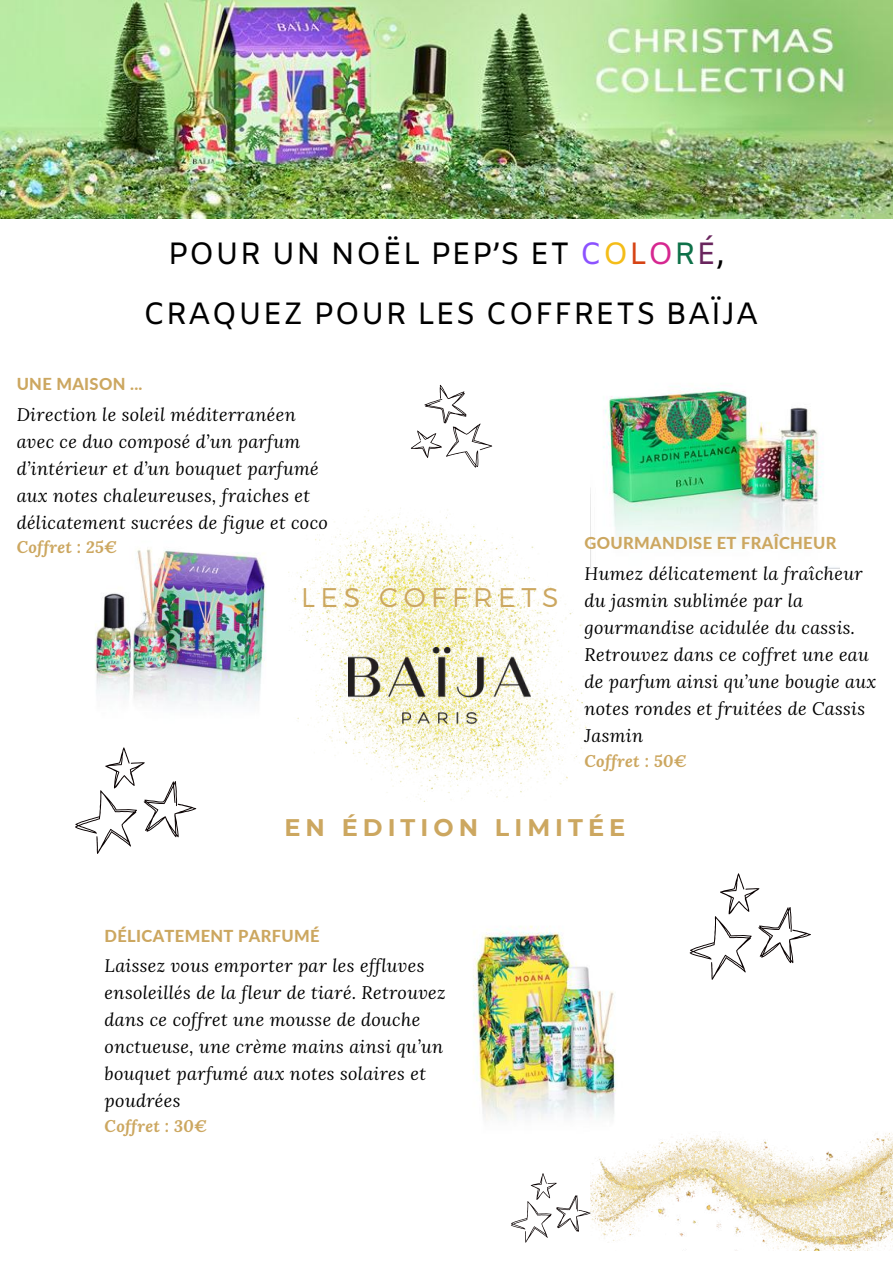
<style>
.page{position:relative;width:893px;height:1264px;background:#fff}
.page>*{position:absolute;margin:0;border:0;box-sizing:border-box;transform-origin:0 0}
.t1{font:30.9px/60.8px "Amiko";letter-spacing:.02em;color:#000;text-align:center}
.t2{font:300 27px "Montserrat";letter-spacing:.21em;color:#cca760}
.t3{font:700 24px "Montserrat";letter-spacing:.21em;color:#cca760}
.t4{font:italic 18px/27px "Lora";letter-spacing:.02em;color:#000}
.t5{font:800 16.5px "Lato";letter-spacing:.02em;color:#cca760}
.t6{font:italic 700 16.5px "Lora";letter-spacing:.02em;color:#cca760}
.s1{color:#8c52ff}
.s2{color:#f4bd18}
.s3{color:#d64314}
.s4{color:#d62790}
.s5{color:#0e7149}
.s6{color:#69255d}
</style>
<div class="page">
<img style="left:95px;top:549px;width:171px;height:155px">
<img style="left:288px;top:508px;width:299px;height:293px">
<img style="left:0;top:0;width:892px;height:219px">
<img style="left:590px;top:388px;width:248px;height:180px">
<img style="left:473px;top:926px;width:143px;height:194px">
<img style="left:348px;top:647px;width:182px;height:76px">
<img style="left:591px;top:1133px;width:301px;height:117px">
<svg style="left:689px;top:873px;width:122px;height:107px"></svg>
<svg style="left:75px;top:747px;width:121px;height:107px"></svg>
<svg style="left:511px;top:1173px;width:79px;height:69px"></svg>
<svg style="left:410px;top:384px;width:83px;height:84px"></svg>
<h1 class="t1" style="left:143px;top:225px;width:617px">POUR UN NOËL PEP’S ET <span class="s1">C</span><span class="s2">O</span><span class="s3">L</span><span class="s4">O</span><span class="s5">R</span><span class="s6">É</span>,<br>CRAQUEZ POUR LES COFFRETS BAÏJA</h1>
<p class="t5" style="left:17px;top:374px;width:127px">UNE MAISON ...</p>
<p class="t4" style="left:17px;top:400px;width:313px">Direction le soleil méditerranéen avec ce duo composé d’un parfum d’intérieur et d’un bouquet parfumé aux notes chaleureuses, fraiches et délicatement sucrées de figue et coco</p>
<p class="t6" style="left:17px;top:536px;width:102px">Coffret : 25€</p>
<p class="t5" style="left:584px;top:533px;width:253px">GOURMANDISE ET FRAÎCHEUR</p>
<p class="t4" style="left:584px;top:559px;width:293px">Humez délicatement la fraîcheur du jasmin sublimée par la gourmandise acidulée du cassis.<br>Retrouvez dans ce coffret une eau de parfum ainsi qu’une bougie aux notes rondes et fruitées de Cassis<br>Jasmin</p>
<p class="t6" style="left:584px;top:749px;width:104px">Coffret : 50€</p>
<h2 class="t2" style="left:301px;top:580px;width:259px">LES COFFRETS</h2>
<h3 class="t3" style="left:284px;top:812px;width:342px">EN ÉDITION LIMITÉE</h3>
<p class="t5" style="left:105px;top:925px;width:216px">DÉLICATEMENT PARFUMÉ</p>
<p class="t4" style="left:105px;top:951px;width:342px">Laissez vous emporter par les effluves ensoleillés de la fleur de tiaré. Retrouvez dans ce coffret une mousse de douche onctueuse, une crème mains ainsi qu’un bouquet parfumé aux notes solaires et poudrées</p>
<p class="t6" style="left:105px;top:1114px;width:104px">Coffret : 30€</p>
</div>
